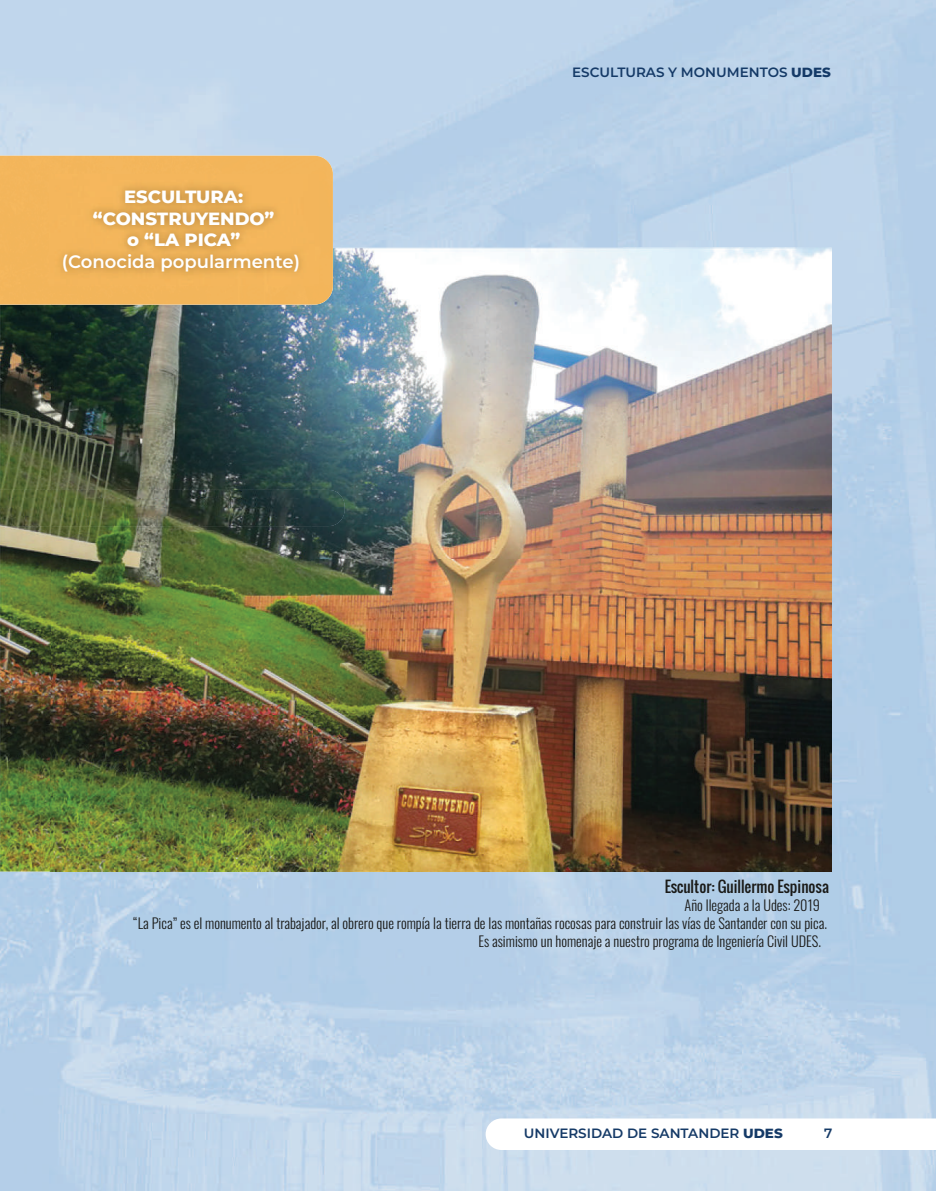
<style>
.page{position:relative;width:936px;height:1191px;background:#fff}
.page>*{position:absolute;margin:0;border:0;box-sizing:border-box;transform-origin:0 0}
.t1{font:800 18px/21.6px "Montserrat";color:#fff;text-align:center}
.t2{font:600 18px "Montserrat";color:#fff}
.t3{font:15px "Oswald";color:#1a1a18}
.t4{font:300 14.25px "Oswald";color:#1a1a18}
.t5{font:600 13.5px "Montserrat";color:#153a67}
.s1{font-weight:800}
</style>
<div class="page">
<div style="left:0;top:871px;width:50px;height:320px;background:#b4cee8"></div>
<img style="left:781px;top:257px;width:154px;height:934px">
<img style="left:50px;top:871px;width:731px;height:320px">
<img style="left:0;top:304px;width:51px;height:567px">
<img style="left:312px;top:248px;width:519px;height:623px">
<img style="left:51px;top:304px;width:261px;height:567px">
<img style="left:0;top:490px;width:344px;height:36px">
<svg style="left:485px;top:1118px;width:450px;height:32px"></svg>
<div style="left:0;top:156px;width:331px;height:148px;background:#f3b55b"></div>
<img style="left:49px;top:175px;width:269px;height:110px">
<p class="t1" style="left:93px;top:185px;width:183px">ESCULTURA: “CONSTRUYENDO” o “LA PICA”</p>
<p class="t2" style="left:62px;top:249px;width:240px">(Conocida popularmente)</p>
<p class="t5" style="left:572px;top:62px;width:260px">ESCULTURAS Y MONUMENTOS <span class="s1">UDES</span></p>
<p class="t3" style="left:664px;top:875px;width:166px">Escultor: Guillermo Espinosa</p>
<p class="t4" style="left:684px;top:892px;width:137px">Año llegada a la Udes: 2019</p>
<p class="t4" style="left:133px;top:910px;width:695px">“La Pica” es el monumento al trabajador, al obrero que rompía la tierra de las montañas rocosas para construir las vías de Santander con su pica.</p>
<p class="t4" style="left:478px;top:928px;width:344px">Es asimismo un homenaje a nuestro programa de Ingeniería Civil UDES.</p>
<p class="t5" style="left:524px;top:1123px;width:260px">UNIVERSIDAD DE SANTANDER <span class="s1">UDES</span></p>
<p class="t5" style="left:824px;top:1123px;width:10px">7</p>
</div>
